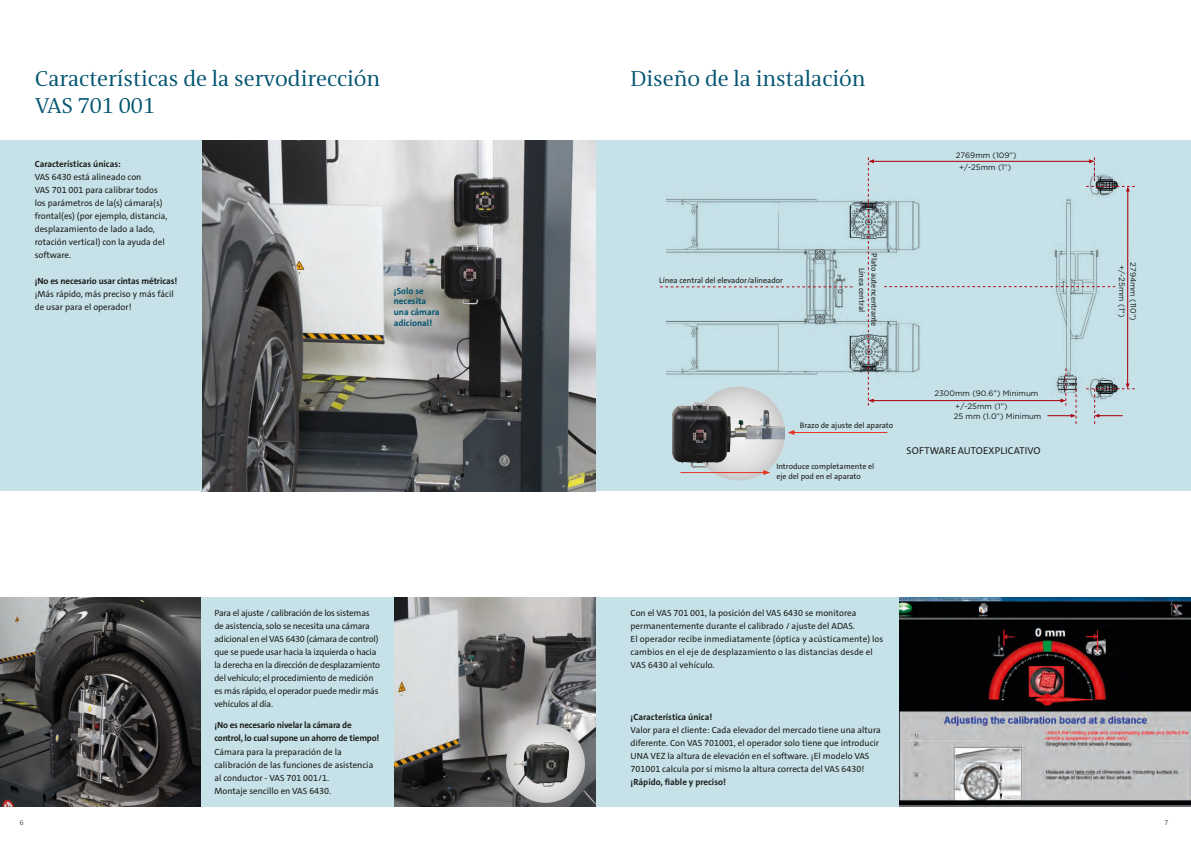
<style>
.page{position:relative;width:1191px;height:842px;background:#fff}
.page>*{position:absolute;margin:0;border:0;box-sizing:border-box;transform-origin:0 0}
.t1{font:22px "VWAG The Antiqua";color:#025470}
.t2{font:10px "VWAG The Sans";letter-spacing:.02em;color:#1d1d1b}
.t3{font:9px/13px "VWAG The Sans";color:#1d1d1b}
.t4{font:9px/13px "VWAG The Sans";letter-spacing:-.02em;color:#1d1d1b}
.t5{font:700 9px/13px "VWAG The Sans";letter-spacing:-.01em;color:#1d1d1b}
.t6{font:700 9px/10.8px "VWAG The Sans";color:#025470}
.t7{font:8px/9.6px "VWAG The Sans";color:#1d1d1b}
.t8{font:7.9px/12px "Gotham";color:#1b1a19;text-align:center}
.t9{font:300 7px "VWAG The Sans";color:#1d1d1b}
</style>
<div class="page">
<div style="left:595px;top:140px;width:596px;height:351px;background:#c6e2e8"></div>
<img style="left:202px;top:140px;width:393px;height:351px">
<div style="left:638px;top:137px;width:510px;height:308px;background:#c6e2e8"></div>
<img style="left:666px;top:169px;width:218px;height:233px">
<hr style="left:872px;top:400px;width:189px;height:1px;background:#e30614">
<hr style="left:872px;top:161px;width:218px;height:1px;background:#e30614">
<svg style="left:868px;top:157px;width:6px;height:249px"></svg>
<svg style="left:660px;top:287px;width:192px;height:1px"></svg>
<svg style="left:884px;top:157px;width:250px;height:267px"></svg>
<img style="left:673px;top:404px;width:19px;height:63px">
<hr style="left:680px;top:472px;width:85px;height:1px;background:#e63424">
<hr style="left:793px;top:432px;width:94px;height:1px;background:#e63424">
<svg style="left:692px;top:386px;width:102px;height:94px"></svg>
<div style="left:0;top:140px;width:202px;height:351px;background:#c6e2e8"></div>
<img style="left:0;top:598px;width:202px;height:209px">
<img style="left:394px;top:598px;width:201px;height:209px">
<svg style="left:506px;top:724px;width:79px;height:79px"></svg>
<img style="left:515px;top:741px;width:54px;height:45px">
<div style="left:202px;top:598px;width:192px;height:209px;background:#c6e2e8"></div>
<div style="left:596px;top:598px;width:393px;height:209px;background:#c6e2e8"></div>
<img style="left:899px;top:598px;width:292px;height:209px">
<p class="t1" style="left:35px;top:65px;width:347px">Características de la servodirección</p>
<p class="t1" style="left:35px;top:91px;width:122px">VAS 701 001</p>
<p class="t5" style="left:35px;top:157px;width:88px">Características únicas:</p>
<p class="t3" style="left:35px;top:170px;width:134px">VAS 6430 está alineado con<br>VAS 701 001 para calibrar todos los parámetros de la(s) cámara(s) frontal(es) (por ejemplo, distancia, desplazamiento de lado a lado, rotación vertical) con la ayuda del software.</p>
<p class="t5" style="left:35px;top:274px;width:144px">¡No es necesario usar cintas métricas!</p>
<p class="t3" style="left:35px;top:287px;width:140px">¡Más rápido, más preciso y más fácil de usar para el operador!</p>
<p class="t6" style="left:394px;top:285px;width:47px">¡Solo se necesita una cámara adicional!</p>
<p class="t4" style="left:214px;top:606px;width:167px">Para el ajuste / calibración de los sistemas de asistencia, solo se necesita una cámara adicional en el VAS 6430 (cámara de control) que se puede usar hacia la izquierda o hacia la derecha en la dirección de desplazamiento del vehículo; el procedimiento de medición es más rápido, el operador puede medir más vehículos al día.</p>
<p class="t5" style="left:214px;top:718px;width:166px">¡No es necesario nivelar la cámara de control, lo cual supone un ahorro de tiempo!</p>
<p class="t3" style="left:214px;top:746px;width:160px">Cámara para la preparación de la calibración de las funciones de asistencia al conductor - VAS 701 001/1.</p>
<p class="t3" style="left:214px;top:785px;width:118px">Montaje sencillo en VAS 6430.</p>
<p class="t1" style="left:630px;top:65px;width:236px">Diseño de la instalación</p>
<p class="t8" style="left:955px;top:149px;width:62px">2769mm (109”) +/-25mm (1”)</p>
<p class="t7" style="left:659px;top:276px;width:125px">Línea central del elevador/alineador</p>
<p class="t7" style="left:879px;top:253px;width:75px;rotate:90deg">Plato autencentrante</p>
<p class="t7" style="left:866px;top:268px;width:46px;rotate:90deg">Línea central</p>
<p class="t7" style="left:800px;top:421px;width:95px">Brazo de ajuste del aparato</p>
<p class="t7" style="left:776px;top:462px;width:99px">Introduce completamente el eje del pod en el aparato</p>
<p class="t8" style="left:955px;top:387px;width:85px;line-height:12.9px;text-align:left;text-indent:-21px">2300mm (90.6”) Minimum +/-25mm (1”)</p>
<p class="t8" style="left:953px;top:410px;width:89px">25 mm (1.0”) Minimum</p>
<p class="t2" style="left:906px;top:444px;width:135px">SOFTWARE AUTOEXPLICATIVO</p>
<p class="t3" style="left:630px;top:606px;width:227px">Con el VAS 701 001, la posición del VAS 6430 se monitorea permanentemente durante el calibrado / ajuste del ADAS.</p>
<p class="t3" style="left:630px;top:632px;width:254px">El operador recibe inmediatamente (óptica y acústicamente) los cambios en el eje de desplazamiento o las distancias desde el<br>VAS 6430 al vehículo.</p>
<p class="t5" style="left:630px;top:710px;width:83px">¡Característica única!</p>
<p class="t3" style="left:630px;top:723px;width:252px">Valor para el cliente: Cada elevador del mercado tiene una altura diferente. Con VAS 701001, el operador solo tiene que introducir UNA VEZ la altura de elevación en el software. ¡El modelo VAS 701001 calcula por sí mismo la altura correcta del VAS 6430!</p>
<p class="t5" style="left:630px;top:775px;width:97px">¡Rápido, fiable y preciso!</p>
<p class="t8" style="left:1139px;top:262px;width:60px;line-height:11.2px;rotate:90deg">2794mm (110”) +/-25mm (1”)</p>
<p class="t9" style="left:20px;top:818px;width:5px">6</p>
<p class="t9" style="left:1164px;top:818px;width:5px">7</p>
</div>
